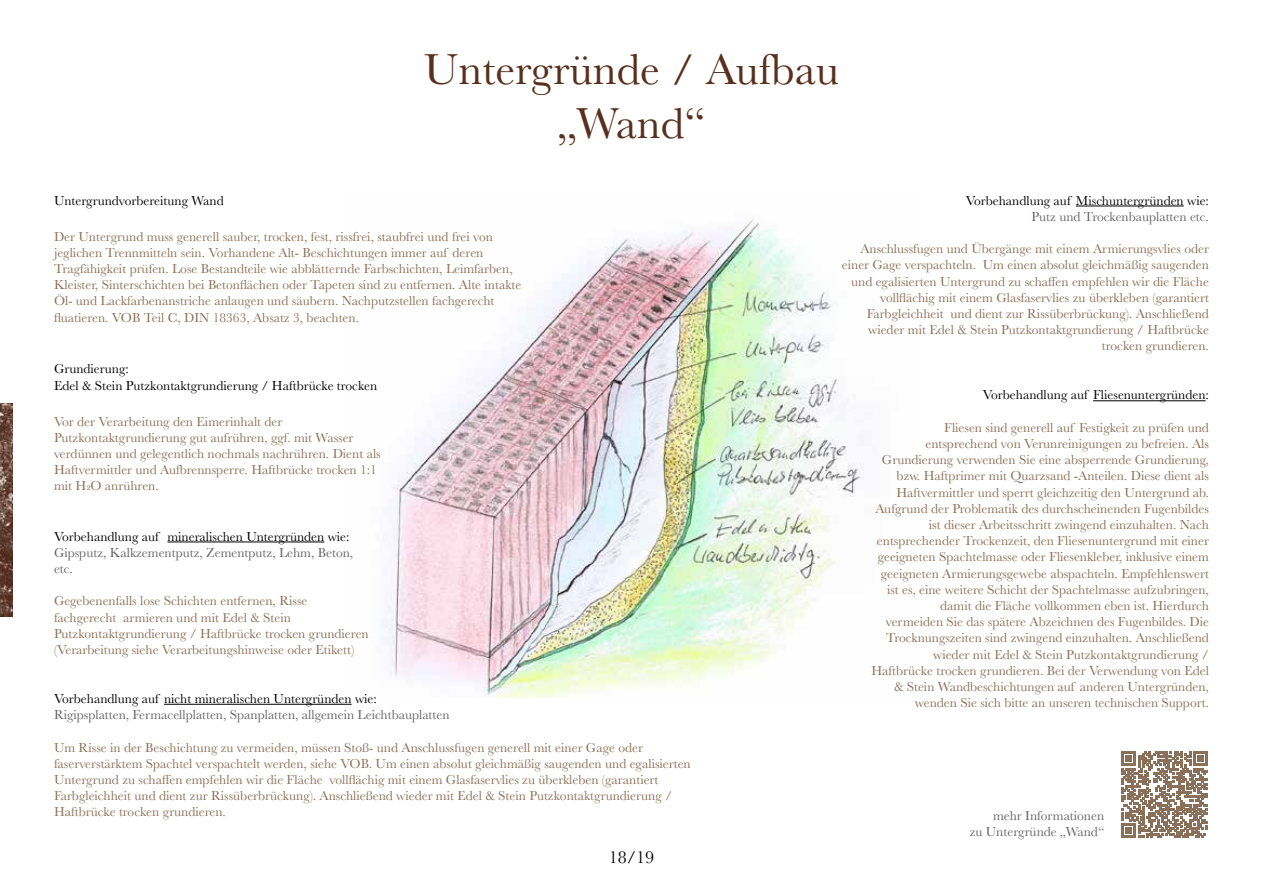
<style>
.page{position:relative;width:1263px;height:893px;background:#fff}
.page>*{position:absolute;margin:0;border:0;box-sizing:border-box;transform-origin:0 0}
.t1{font:45px/54px "Baskerville";color:#58301e;text-align:center}
.t2{font:18px "Baskerville";color:#000}
.t3{font:13.5px/16.2px "Baskerville";color:#8a7058}
.t4{font:13.5px/16.2px "Baskerville";color:#000}
.t5{font:13.5px/16.2px "Baskerville";color:#646363}
</style>
<div class="page">
<img style="left:0;top:404px;width:12px;height:213px">
<img style="left:383px;top:218px;width:489px;height:479px">
<hr style="left:167px;top:542px;width:157px;height:1px;background:#000">
<hr style="left:164px;top:704px;width:188px;height:1px;background:#000">
<hr style="left:1076px;top:206px;width:108px;height:1px;background:#000">
<hr style="left:1093px;top:400px;width:112px;height:1px;background:#000">
<svg style="left:1121px;top:751px;width:87px;height:87px"></svg>
<h1 class="t1" style="left:424px;top:43px;width:417px">Untergründe / Aufbau „Wand“</h1>
<p class="t4" style="left:54px;top:192px;width:171px">Untergrundvorbereitung Wand</p>
<p class="t3" style="left:54px;top:228px;width:469px">Der Untergrund muss generell sauber, trocken, fest, rissfrei, staubfrei und frei von jeglichen Trennmitteln sein. Vorhandene Alt- Beschichtungen immer auf deren Tragfähigkeit prüfen. Lose Bestandteile wie abblätternde Farbschichten, Leimfarben, Kleister, Sinterschichten bei Betonflächen oder Tapeten sind zu entfernen. Alte intakte Öl- und Lackfarbenanstriche anlaugen und säubern. Nachputzstellen fachgerecht fluatieren. VOB Teil C, DIN 18363, Absatz 3, beachten.</p>
<p class="t4" style="left:54px;top:361px;width:325px">Grundierung:<br>Edel &amp; Stein Putzkontaktgrundierung / Haftbrücke trocken</p>
<p class="t3" style="left:54px;top:413px;width:328px">Vor der Verarbeitung den Eimerinhalt der Putzkontaktgrundierung gut aufrühren, ggf. mit Wasser verdünnen und gelegentlich nochmals nachrühren. Dient als Haftvermittler und Aufbrennsperre. Haftbrücke trocken 1:1 mit H₂O anrühren.</p>
<p class="t4" style="left:54px;top:528px;width:297px">Vorbehandlung auf mineralischen Untergründen wie:</p>
<p class="t5" style="left:54px;top:545px;width:301px">Gipsputz, Kalkzementputz, Zementputz, Lehm, Beton, etc.</p>
<p class="t3" style="left:54px;top:593px;width:316px">Gegebenenfalls lose Schichten entfernen, Risse fachgerecht armieren und mit Edel &amp; Stein Putzkontaktgrundierung / Haftbrücke trocken grundieren (Verarbeitung siehe Verarbeitungshinweise oder Etikett)</p>
<p class="t4" style="left:54px;top:691px;width:324px">Vorbehandlung auf nicht mineralischen Untergründen wie:</p>
<p class="t5" style="left:54px;top:707px;width:397px">Rigipsplatten, Fermacellplatten, Spanplatten, allgemein Leichtbauplatten</p>
<p class="t3" style="left:54px;top:739px;width:638px">Um Risse in der Beschichtung zu vermeiden, müssen Stoß- und Anschlussfugen generell mit einer Gage oder faserverstärktem Spachtel verspachtelt werden, siehe VOB. Um einen absolut gleichmäßig saugenden und egalisierten Untergrund zu schaffen empfehlen wir die Fläche vollflächig mit einem Glasfaservlies zu überkleben (garantiert Farbgleichheit und dient zur Rissüberbrückung). Anschließend wieder mit Edel &amp; Stein Putzkontaktgrundierung / Haftbrücke trocken grundieren.</p>
<h2 class="t2" style="left:609px;top:845px;width:47px">18/19</h2>
<p class="t4" style="left:966px;top:192px;width:245px">Vorbehandlung auf Mischuntergründen wie:</p>
<p class="t5" style="left:1031px;top:209px;width:179px">Putz und Trockenbauplatten etc.</p>
<p class="t3" style="left:842px;top:241px;width:369px;text-align:right">Anschlussfugen und Übergänge mit einem Armierungsvlies oder einer Gage verspachteln. Um einen absolut gleichmäßig saugenden und egalisierten Untergrund zu schaffen empfehlen wir die Fläche vollflächig mit einem Glasfaservlies zu überkleben (garantiert Farbgleichheit und dient zur Rissüberbrückung). Anschließend wieder mit Edel &amp; Stein Putzkontaktgrundierung / Haftbrücke trocken grundieren.</p>
<p class="t4" style="left:983px;top:387px;width:227px">Vorbehandlung auf Fliesenuntergründen:</p>
<p class="t3" style="left:871px;top:420px;width:339px;text-align:right">Fliesen sind generell auf Festigkeit zu prüfen und entsprechend von Verunreinigungen zu befreien. Als Grundierung verwenden Sie eine absperrende Grundierung, bzw. Haftprimer mit Quarzsand -Anteilen. Diese dient als Haftvermittler und sperrt gleichzeitig den Untergrund ab.<br>Aufgrund der Problematik des durchscheinenden Fugenbildes ist dieser Arbeitsschritt zwingend einzuhalten. Nach entsprechender Trockenzeit, den Fliesenuntergrund mit einer geeigneten Spachtelmasse oder Fliesenkleber, inklusive einem geeigneten Armierungsgewebe abspachteln. Empfehlenswert ist es, eine weitere Schicht der Spachtelmasse aufzubringen, damit die Fläche vollkommen eben ist. Hierdurch<br>vermeiden Sie das spätere Abzeichnen des Fugenbildes. Die Trocknungszeiten sind zwingend einzuhalten. Anschließend wieder mit Edel &amp; Stein Putzkontaktgrundierung / Haftbrücke trocken grundieren. Bei der Verwendung von Edel &amp; Stein Wandbeschichtungen auf anderen Untergründen, wenden Sie sich bitte an unseren technischen Support.</p>
<p class="t5" style="left:970px;top:807px;width:136px;text-align:right">mehr Informationen<br>zu Untergründe „Wand“</p>
</div>
